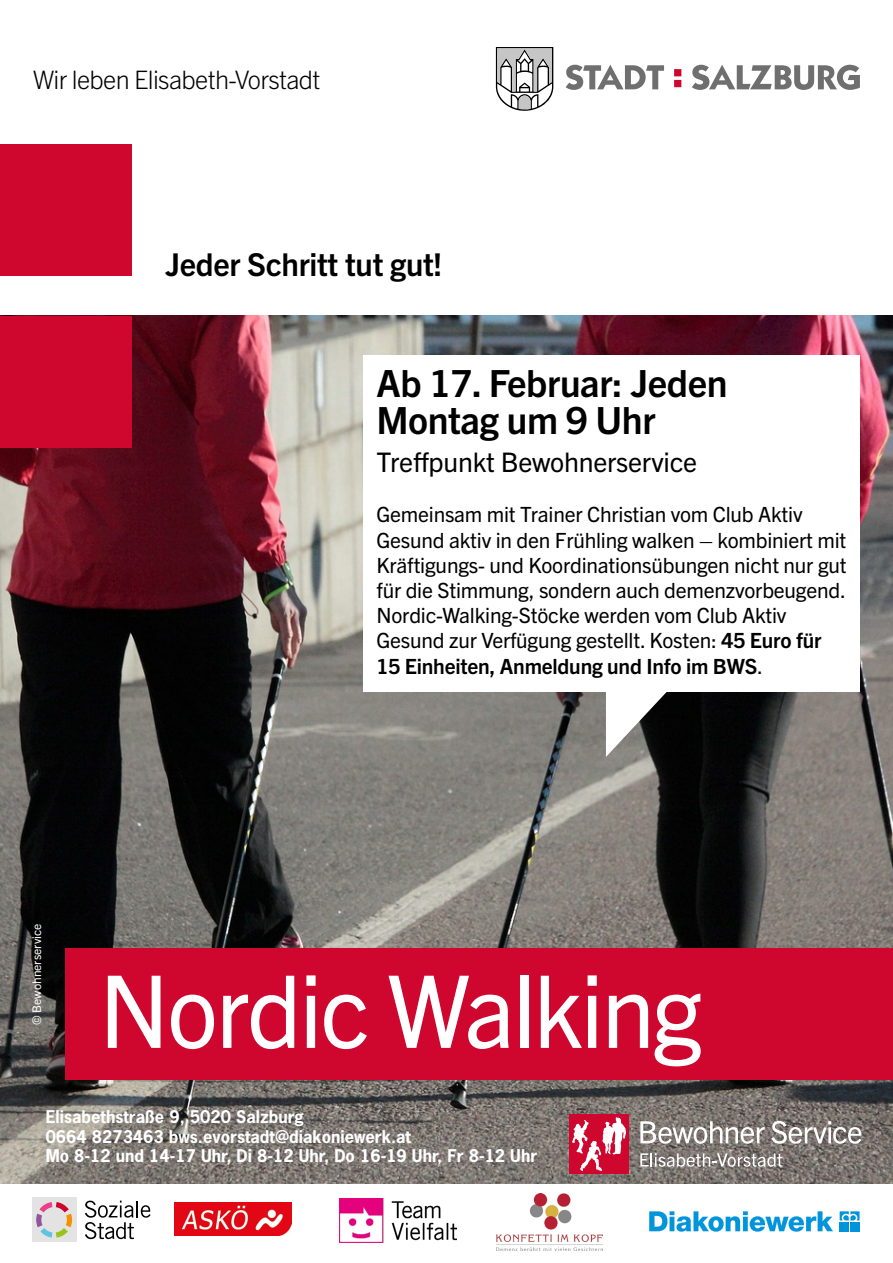
<style>
.page{position:relative;width:893px;height:1263px;background:#fff}
.page>*{position:absolute;margin:0;border:0;box-sizing:border-box;transform-origin:0 0}
.t1{font:100.5px "Trade Gothic Next LT Pro";letter-spacing:-.025em;color:#fff}
.t2{font:700 37.5px/37.5px "Trade Gothic Next LT Pro";letter-spacing:-.01em;color:#000}
.t3{font:700 31.5px "Trade Gothic Next LT Pro";letter-spacing:-.01em;color:#000}
.t4{font:27px "Trade Gothic Next LT Pro";letter-spacing:-.01em;color:#000}
.t5{font:300 25.5px "Trade Gothic Next LT Pro";letter-spacing:-.025em;color:#000}
.t6{font:21px/25.2px "Trade Gothic Next LT Pro";letter-spacing:-.01em;color:#000}
.t7{font:700 16.5px/19.8px "News Gothic Std";color:#fff}
.t8{font:12px "Trade Gothic Next LT Pro";color:#fff}
.s1{font-weight:700}
</style>
<div class="page">
<img style="left:0;top:316px;width:893px;height:868px">
<svg style="left:496px;top:47px;width:57px;height:64px"></svg>
<svg style="left:566px;top:65px;width:98px;height:25px"></svg>
<svg style="left:674px;top:69px;width:7px;height:18px"></svg>
<svg style="left:692px;top:65px;width:168px;height:25px"></svg>
<div style="left:0;top:144px;width:132px;height:132px;background:#cf072f"></div>
<div style="left:0;top:316px;width:132px;height:131px;background:#cf072f"></div>
<div style="left:66px;top:948px;width:827px;height:131px;background:#cf072f"></div>
<div style="left:364px;top:355px;width:496px;height:337px;background:#fff"></div>
<svg style="left:606px;top:692px;width:68px;height:65px"></svg>
<div style="left:569px;top:1114px;width:60px;height:60px;background:#cf072f"></div>
<svg style="left:640px;top:1121px;width:125px;height:23px"></svg>
<svg style="left:771px;top:1121px;width:90px;height:23px"></svg>
<svg style="left:640px;top:1153px;width:142px;height:14px"></svg>
<svg style="left:572px;top:1117px;width:54px;height:54px"></svg>
<svg style="left:649px;top:1211px;width:184px;height:21px"></svg>
<svg style="left:840px;top:1211px;width:19px;height:9px"></svg>
<div style="left:840px;top:1222px;width:9px;height:9px;background:#0095db"></div>
<div style="left:850px;top:1222px;width:9px;height:9px;background:#0095db"></div>
<img style="left:174px;top:1202px;width:117px;height:33px">
<img style="left:339px;top:1198px;width:117px;height:44px">
<img style="left:497px;top:1194px;width:105px;height:56px">
<svg style="left:85px;top:1200px;width:66px;height:39px"></svg>
<div style="left:32px;top:1198px;width:44px;height:44px;background:#e3e3e3"></div>
<svg style="left:36px;top:1202px;width:36px;height:35px"></svg>
<p class="t5" style="left:33px;top:62px;width:289px">Wir leben Elisabeth-Vorstadt</p>
<h3 class="t3" style="left:165px;top:243px;width:279px">Jeder Schritt tut gut!</h3>
<h2 class="t2" style="left:376px;top:362px;width:353px">Ab 17. Februar: Jeden<br>Montag um 9 Uhr</h2>
<p class="t4" style="left:376px;top:443px;width:322px">Treffpunkt Bewohnerservice</p>
<p class="t6" style="left:376px;top:501px;width:472px">Gemeinsam mit Trainer Christian vom Club Aktiv Gesund aktiv in den Frühling walken – kombiniert mit Kräftigungs- und Koordinationsübungen nicht nur gut für die Stimmung, sondern auch demenzvorbeugend.<br>Nordic-Walking-Stöcke werden vom Club Aktiv Gesund zur Verfügung gestellt. Kosten: <span class="s1">45 Euro für 15 Einheiten, Anmeldung und Info im BWS</span>.</p>
<p class="t8" style="left:28px;top:1025px;width:103px;rotate:-90deg">© Bewohnerservice</p>
<h1 class="t1" style="left:99px;top:941px;width:605px">Nordic Walking</h1>
<p class="t7" style="left:46px;top:1106px;width:493px">Elisabethstraße 9, 5020 Salzburg<br>0664 8273463 bws.evorstadt@diakoniewerk.at<br>Mo 8-12 und 14-17 Uhr, Di 8-12 Uhr, Do 16-19 Uhr, Fr 8-12 Uhr</p>
</div>
